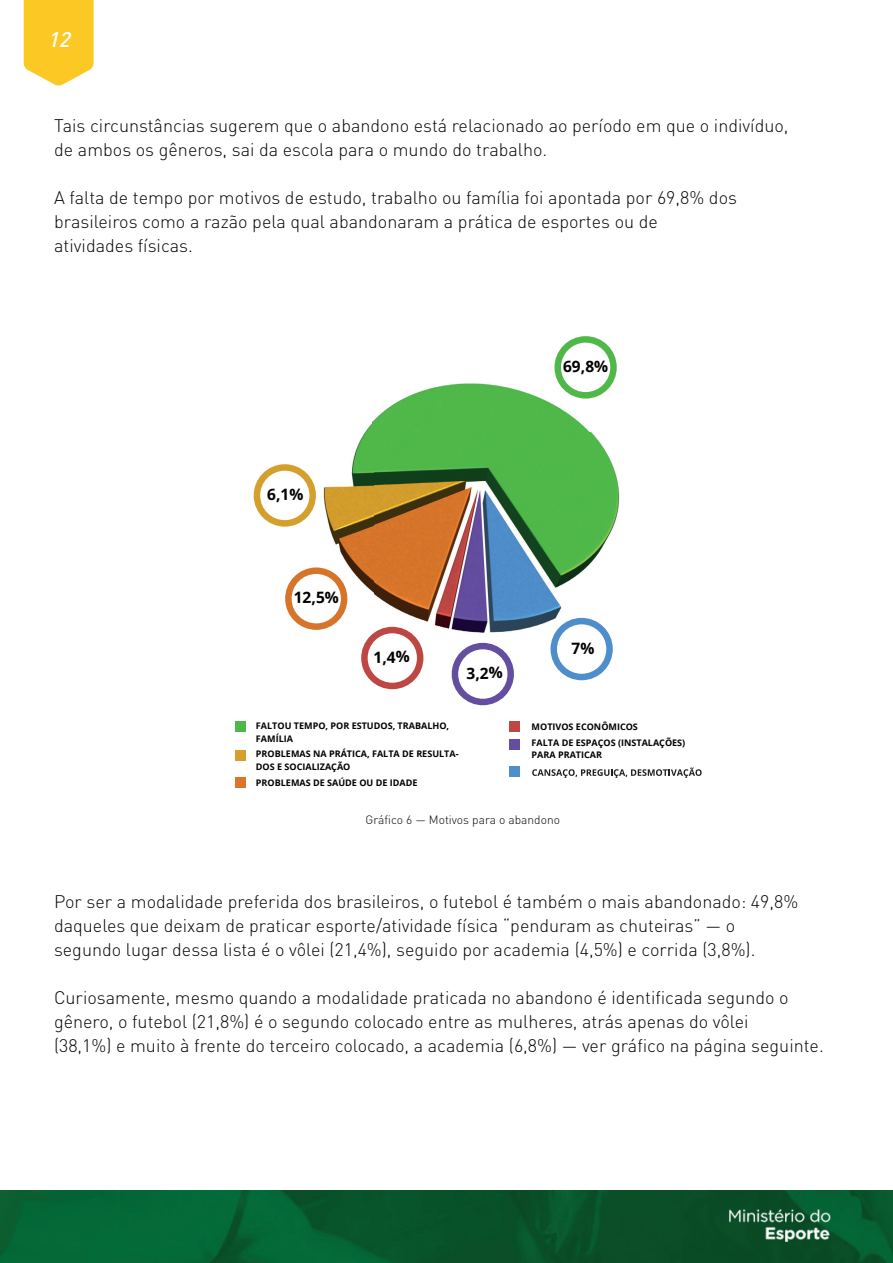
<style>
.page{position:relative;width:893px;height:1263px;background:#fff}
.page>*{position:absolute;margin:0;border:0;box-sizing:border-box;transform-origin:0 0}
.t1{font:italic 500 21px "DIN Pro";color:#fff}
.t2{font:300 18px/24px "DIN Pro";color:#040503}
.t3{font:700 15.6px "Open Sans";color:#000001}
.t4{font:300 12px "DIN Pro";color:#040503}
.t5{font:700 9px/12.5px "Open Sans";color:#000001}
</style>
<div class="page">
<svg style="left:24px;top:0;width:70px;height:85px;background:#fcce39"></svg>
<img style="left:0;top:1190px;width:893px;height:73px">
<div style="left:235px;top:721px;width:10px;height:10px;background:#4db849"></div>
<div style="left:510px;top:721px;width:10px;height:10px;background:#bf4743"></div>
<div style="left:510px;top:739px;width:10px;height:10px;background:#644ea0"></div>
<div style="left:235px;top:750px;width:10px;height:11px;background:#d79f2d"></div>
<div style="left:235px;top:778px;width:10px;height:10px;background:#d9762a"></div>
<div style="left:510px;top:766px;width:10px;height:10px;background:#4e8ecb"></div>
<img style="left:323px;top:383px;width:297px;height:249px">
<svg style="left:554px;top:336px;width:63px;height:63px"></svg>
<div style="left:561px;top:342px;width:49px;height:50px;background:#fff;border-radius:50%"></div>
<svg style="left:285px;top:567px;width:63px;height:63px"></svg>
<div style="left:291px;top:574px;width:50px;height:49px;background:#fff;border-radius:50%"></div>
<div style="left:550px;top:618px;width:63px;height:62px;background:#4e8ecb;border-radius:50%"></div>
<div style="left:557px;top:624px;width:49px;height:50px;background:#fff;border-radius:50%"></div>
<div style="left:451px;top:643px;width:63px;height:62px;background:#644ea0;border-radius:50%"></div>
<div style="left:458px;top:649px;width:50px;height:50px;background:#fff;border-radius:50%"></div>
<div style="left:253px;top:464px;width:63px;height:63px;background:#d49f2c;border-radius:50%"></div>
<div style="left:260px;top:470px;width:50px;height:50px;background:#fff;border-radius:50%"></div>
<div style="left:361px;top:627px;width:63px;height:62px;background:#bf4743;border-radius:50%"></div>
<div style="left:367px;top:633px;width:50px;height:50px;background:#fff;border-radius:50%"></div>
<svg style="left:532px;top:767px;width:170px;height:11px"></svg>
<p class="t1" style="left:47px;top:26px;width:30px">12</p>
<p class="t2" style="left:54px;top:113px;width:736px">Tais circunstâncias sugerem que o abandono está relacionado ao período em que o indivíduo, de ambos os gêneros, sai da escola para o mundo do trabalho.</p>
<p class="t2" style="left:54px;top:185px;width:684px">A falta de tempo por motivos de estudo, trabalho ou família foi apontada por 69,8% dos brasileiros como a razão pela qual abandonaram a prática de esportes ou de atividades físicas.</p>
<p class="t3" style="left:563px;top:355px;width:47px;rotate:-1deg">69,8%</p>
<p class="t3" style="left:267px;top:483px;width:38px;rotate:-1deg">6,1%</p>
<p class="t3" style="left:293px;top:587px;width:47px;rotate:-1deg">12,5%</p>
<p class="t3" style="left:373px;top:646px;width:38px;rotate:-1deg">1,4%</p>
<p class="t3" style="left:466px;top:662px;width:38px;rotate:-1deg">3,2%</p>
<p class="t5" style="left:256px;top:719px;width:195px">FALTOU TEMPO, POR ESTUDOS, TRABALHO,<br>FAMÍLIA</p>
<p class="t5" style="left:256px;top:748px;width:204px">PROBLEMAS NA PRÁTICA, FALTA DE RESULTA-<br>DOS E SOCIALIZAÇÃO</p>
<p class="t5" style="left:256px;top:776px;width:163px">PROBLEMAS DE SAÚDE OU DE IDADE</p>
<p class="t5" style="left:532px;top:718px;width:155px;line-height:15.9px">MOTIVOS ECONÔMICOS<br>FALTA DE ESPAÇOS (INSTALAÇÕES)</p>
<p class="t5" style="left:532px;top:748px;width:72px">PARA PRATICAR</p>
<p class="t4" style="left:366px;top:811px;width:196px">Gráfico 6 — Motivos para o abandono</p>
<p class="t2" style="left:54px;top:889px;width:746px">Por ser a modalidade preferida dos brasileiros, o futebol é também o mais abandonado: 49,8% daqueles que deixam de praticar esporte/atividade física “penduram as chuteiras” — o segundo lugar dessa lista é o vôlei (21,4%), seguido por academia (4,5%) e corrida (3,8%).</p>
<p class="t2" style="left:54px;top:985px;width:771px">Curiosamente, mesmo quando a modalidade praticada no abandono é identificada segundo o gênero, o futebol (21,8%) é o segundo colocado entre as mulheres, atrás apenas do vôlei<br>(38,1%) e muito à frente do terceiro colocado, a academia (6,8%) — ver gráfico na página seguinte.</p>
</div>
